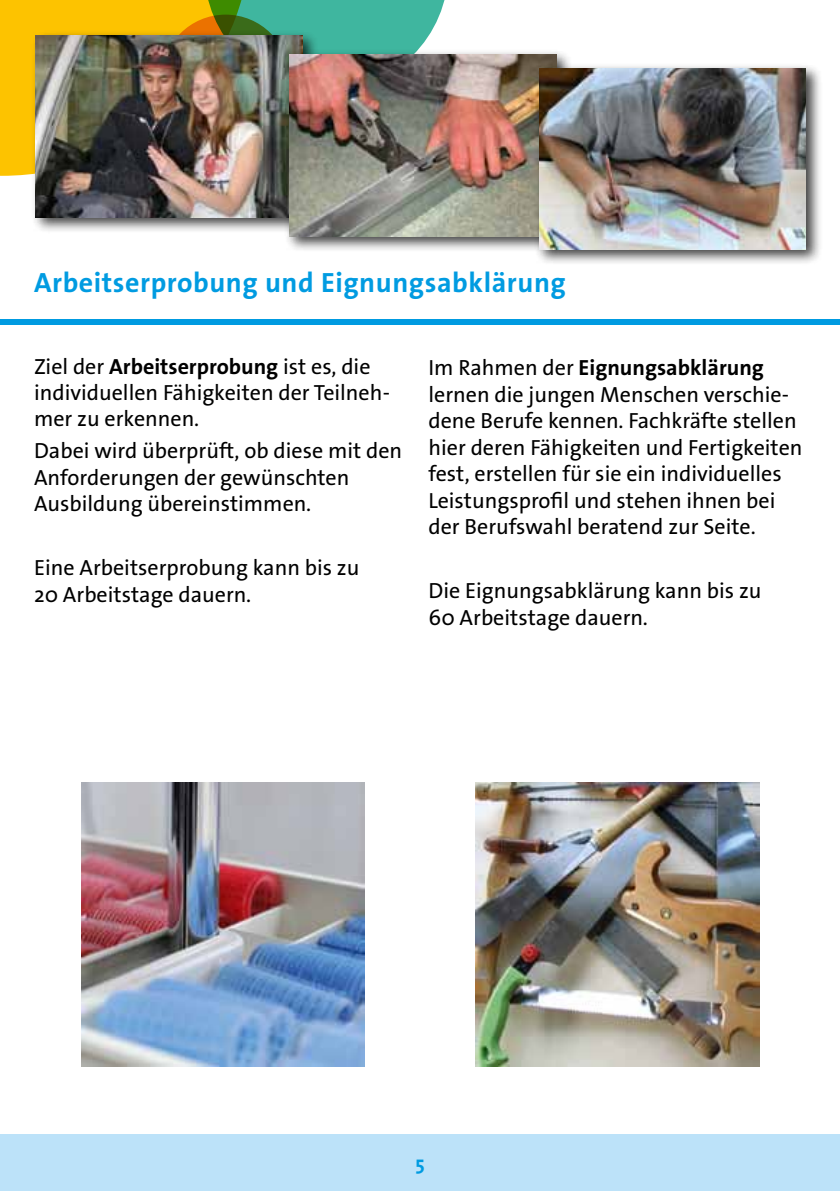
<style>
.page{position:relative;width:840px;height:1191px;background:#fff}
.page>*{position:absolute;margin:0;border:0;box-sizing:border-box;transform-origin:0 0}
.t1{font:700 28px "The Sans Os F";letter-spacing:.02em;color:#009be1}
.t2{font:22px/26.4px "The Sans Os F";color:#000}
.t3{font:700 20px "The Sans Os F";color:#009be1}
.s1{font-weight:700}
</style>
<div class="page">
<div style="left:0;top:319px;width:839px;height:5px;background:#009be1"></div>
<div style="left:0;top:1134px;width:839px;height:57px;background:#bce2f9"></div>
<div style="left:0;top:0;width:204px;height:176px;background:#fdc300"></div>
<svg style="left:204px;top:0;width:241px;height:49px;background:#4fb18f"></svg>
<img style="left:475px;top:782px;width:283px;height:284px">
<img style="left:81px;top:782px;width:283px;height:284px">
<div style="left:31px;top:31px;width:288px;height:203px;background:#000;opacity:.75"></div>
<img style="left:36px;top:36px;width:266px;height:181px">
<div style="left:284px;top:49px;width:289px;height:204px;background:#000;opacity:.75"></div>
<img style="left:289px;top:55px;width:267px;height:181px">
<div style="left:533px;top:63px;width:289px;height:203px;background:#000;opacity:.75"></div>
<img style="left:539px;top:68px;width:266px;height:181px">
<p class="t1" style="left:34px;top:265px;width:533px">Arbeitserprobung und Eignungsabklärung</p>
<p class="t2" style="left:34px;top:353px;width:357px">Ziel der <span class="s1">Arbeitserprobung</span> ist es, die individuellen Fähigkeiten der Teilneh&shy;mer zu erkennen.</p>
<p class="t2" style="left:34px;top:438px;width:369px">Dabei wird überprüft, ob diese mit den<br>Anforderungen der gewünschten<br>Ausbildung übereinstimmen.</p>
<p class="t2" style="left:34px;top:555px;width:327px">Eine Arbeitserprobung kann bis zu<br>20 Arbeitstage dauern.</p>
<p class="t2" style="left:428px;top:355px;width:375px">Im Rahmen der <span class="s1">Eignungsabklärung </span>lernen die jungen Menschen verschie&shy;dene Berufe kennen. Fachkräfte stellen hier deren Fähigkeiten und Fertigkeiten fest, erstellen für sie ein individuelles Leistungsprofil und stehen ihnen bei der Berufswahl beratend zur Seite.</p>
<p class="t2" style="left:428px;top:577px;width:334px">Die Eignungsabklärung kann bis zu<br>60 Arbeitstage dauern.</p>
<p class="t3" style="left:415px;top:1150px;width:11px">5</p>
</div>
